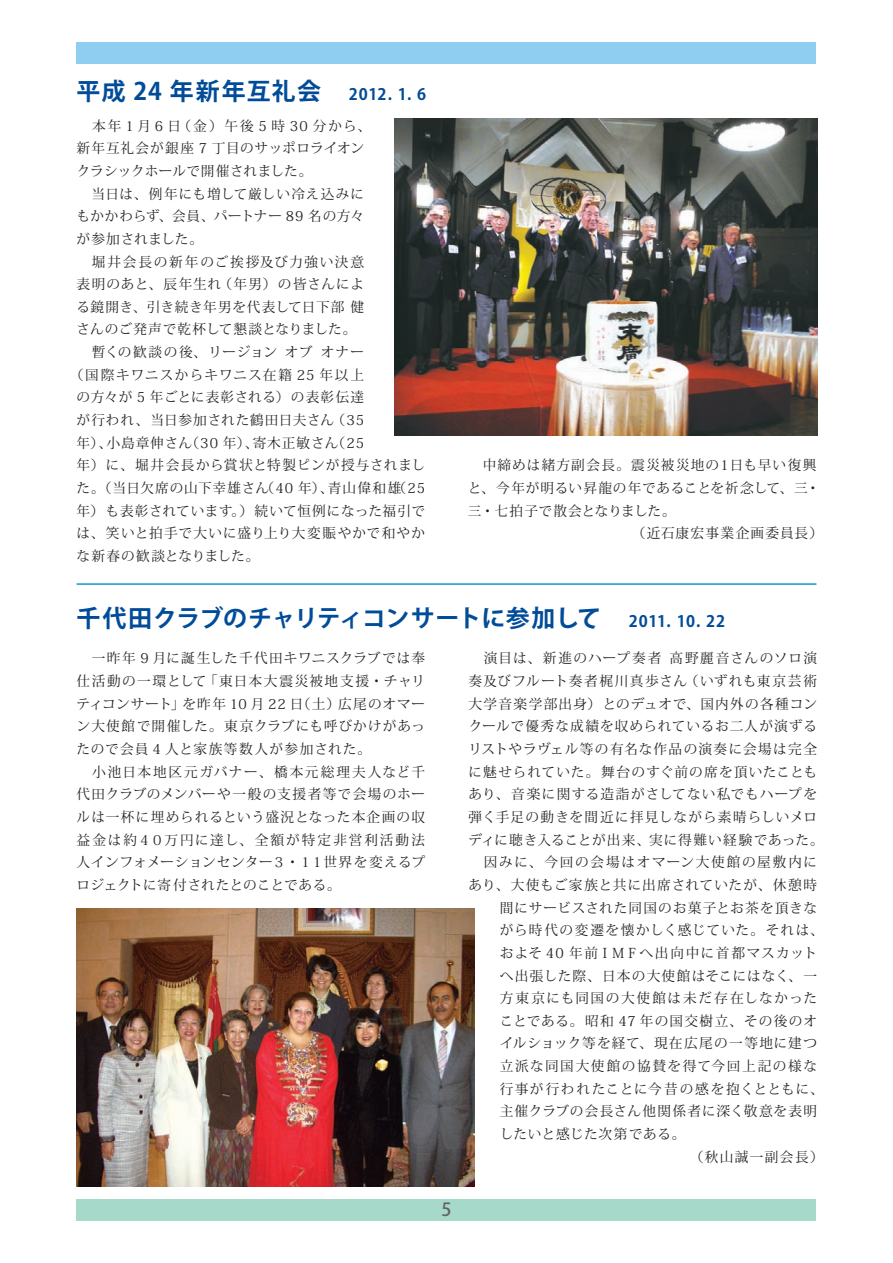
<style>
.page{position:relative;width:893px;height:1263px;background:#fff}
.page>*{position:absolute;margin:0;border:0;box-sizing:border-box;transform-origin:0 0}
.t1{font:700 24px "Koz Go Pro";letter-spacing:-.015em;color:#014c98}
.t2{font:700 24px "Koz Go Pro";letter-spacing:.05em;color:#014c98}
.t3{font:500 18px "Koz Go Pro";color:#636366}
.t4{font:13.65px/22.6px "Koz Min Pro";letter-spacing:.075em;color:#231f20}
.t5{font:13.65px "Koz Min Pro";letter-spacing:.095em;color:#231f20}
.t6{font:13.65px "Koz Min Pro";letter-spacing:.045em;color:#231f20}
.t7{font:13.65px "Koz Min Pro";letter-spacing:.055em;color:#231f20}
.t8{font:13.65px "Koz Min Pro";letter-spacing:.04em;color:#231f20}
.t9{font:13.65px "Koz Min Pro";letter-spacing:.12em;color:#231f20}
.t10{font:13.65px "Koz Min Pro";letter-spacing:.05em;color:#231f20}
.t11{font:13.65px "Koz Min Pro";letter-spacing:.01em;color:#231f20}
.t12{font:13.65px "Koz Min Pro";letter-spacing:.105em;color:#231f20}
.t13{font:13.65px "Koz Min Pro";letter-spacing:.115em;color:#231f20}
.t14{font:13.65px "Koz Min Pro";letter-spacing:.125em;color:#231f20}
.t15{font:13.65px "Koz Min Pro";letter-spacing:-.01em;color:#231f20}
.t16{font:13.65px "Koz Min Pro";letter-spacing:-.005em;color:#231f20}
.t17{font:13.65px "Koz Min Pro";letter-spacing:.1em;color:#231f20}
.s1{font-size:15.75px}
</style>
<div class="page">
<div style="left:77px;top:43px;width:739px;height:21px;background:#8fcef1"></div>
<div style="left:77px;top:1199px;width:739px;height:21px;background:#a6d9ca"></div>
<hr style="left:77px;top:583px;width:739px;height:2px;background:#1197d6">
<img style="left:394px;top:119px;width:423px;height:317px">
<img style="left:77px;top:908px;width:397px;height:278px">
<h1 class="t2" style="left:77px;top:76px;width:351px">平成 24 年新年互礼会　<span class="s1">2012. 1. 6</span></h1>
<p class="t4" style="left:77px;top:114px;width:296px">　本年 1 月 6 日（金）午後 5 時 30 分から、</p>
<p class="t6" style="left:77px;top:139px;width:289px">新年互礼会が銀座 7 丁目のサッポロライオン</p>
<p class="t11" style="left:77px;top:161px;width:237px">クラシックホールで開催されました。</p>
<p class="t7" style="left:77px;top:184px;width:289px">　当日は、例年にも増して厳しい冷え込みに</p>
<p class="t8" style="left:77px;top:207px;width:289px">もかかわらず、会員、パートナー 89 名の方々</p>
<p class="t10" style="left:77px;top:229px;width:128px">が参加されました。</p>
<p class="t14" style="left:77px;top:252px;width:289px">　堀井会長の新年のご挨拶及び力強い決意</p>
<p class="t4" style="left:77px;top:272px;width:289px">表明のあと、辰年生れ（年男）の皆さんによ</p>
<p class="t6" style="left:77px;top:297px;width:289px">る鏡開き、引き続き年男を代表して日下部 健</p>
<p class="t11" style="left:77px;top:320px;width:281px">さんのご発声で乾杯して懇談となりました。</p>
<p class="t7" style="left:77px;top:342px;width:289px">　暫くの歓談の後、リージョン オブ オナー</p>
<p class="t4" style="left:70px;top:363px;width:296px">（国際キワニスからキワニス在籍 25 年以上</p>
<p class="t10" style="left:77px;top:388px;width:289px">の方々が 5 年ごとに表彰される）の表彰伝達</p>
<p class="t7" style="left:77px;top:410px;width:289px">が行われ、当日参加された鶴田日夫さん（35</p>
<p class="t4" style="left:77px;top:431px;width:289px">年）、小島章伸さん（30 年）、寄木正敏さん（25</p>
<p class="t4" style="left:77px;top:454px;width:350px">年）に、堀井会長から賞状と特製ピンが授与されまし</p>
<p class="t4" style="left:77px;top:476px;width:350px">た。（当日欠席の山下幸雄さん（40 年）、青山偉和雄（25</p>
<p class="t8" style="left:77px;top:501px;width:350px">年）も表彰されています。）続いて恒例になった福引で</p>
<p class="t4" style="left:77px;top:521px;width:350px">は、笑いと拍手で大いに盛り上り大変賑やかで和やか</p>
<p class="t16" style="left:77px;top:546px;width:184px">な新春の歓談となりました。</p>
<p class="t4" style="left:468px;top:453px;width:350px">　中締めは緒方副会長。震災被災地の１日も早い復興</p>
<p class="t6" style="left:468px;top:478px;width:354px">と、今年が明るい昇龍の年であることを祈念して、三・</p>
<p class="t15" style="left:468px;top:501px;width:210px">三・七拍子で散会となりました。</p>
<p class="t4" style="left:632px;top:521px;width:193px">（近石康宏事業企画委員長）</p>
<h1 class="t1" style="left:77px;top:602px;width:650px">千代田クラブのチャリティコンサートに参加して　<span class="s1">2011. 10. 22</span></h1>
<p class="t4" style="left:77px;top:646px;width:350px">　一昨年 9 月に誕生した千代田キワニスクラブでは奉仕活動の一環として「東日本大震災被地支援・チャリティコンサート」を昨年 10 月 22 日（土）広尾のオマーン大使館で開催した。東京クラブにも呼びかけがあったので会員 4 人と家族等数人が参加された。<br>　小池日本地区元ガバナー、橋本元総理夫人など千代田クラブのメンバーや一般の支援者等で会場のホールは一杯に埋められるという盛況となった本企画の収益金は約４０万円に達し、全額が特定非営利活動法人インフォメーションセンター３・１１世界を変えるプロジェクトに寄付されたとのことである。</p>
<h2 class="t3" style="left:441px;top:1198px;width:12px">5</h2>
<p class="t5" style="left:468px;top:649px;width:350px">　演目は、新進のハープ奏者 高野麗音さんのソロ演</p>
<p class="t5" style="left:468px;top:671px;width:350px">奏及びフルート奏者梶川真歩さん（いずれも東京芸術</p>
<p class="t4" style="left:468px;top:692px;width:350px">大学音楽学部出身）とのデュオで、国内外の各種コン</p>
<p class="t4" style="left:468px;top:714px;width:350px">クールで優秀な成績を収められているお二人が演ずる</p>
<p class="t4" style="left:468px;top:737px;width:350px">リストやラヴェル等の有名な作品の演奏に会場は完全</p>
<p class="t4" style="left:468px;top:760px;width:350px">に魅せられていた。舞台のすぐ前の席を頂いたことも</p>
<p class="t4" style="left:468px;top:782px;width:350px">あり、音楽に関する造詣がさしてない私でもハープを</p>
<p class="t4" style="left:468px;top:805px;width:350px">弾く手足の動きを間近に拝見しながら素晴らしいメロ</p>
<p class="t4" style="left:468px;top:828px;width:357px">ディに聴き入ることが出来、実に得難い経験であった。</p>
<p class="t9" style="left:468px;top:853px;width:350px">　因みに、今回の会場はオマーン大使館の屋敷内に</p>
<p class="t4" style="left:468px;top:873px;width:350px">あり、大使もご家族と共に出席されていたが、休憩時</p>
<p class="t4" style="left:500px;top:896px;width:319px">間にサービスされた同国のお菓子とお茶を頂きな</p>
<p class="t4" style="left:500px;top:918px;width:326px">がら時代の変遷を懐かしく感じていた。それは、</p>
<p class="t5" style="left:500px;top:943px;width:319px">およそ 40 年前ＩＭＦへ出向中に首都マスカット</p>
<p class="t4" style="left:500px;top:964px;width:319px">へ出張した際、日本の大使館はそこにはなく、一</p>
<p class="t9" style="left:500px;top:988px;width:319px">方東京にも同国の大使館は未だ存在しなかった</p>
<p class="t4" style="left:500px;top:1009px;width:319px">ことである。昭和 47 年の国交樹立、その後のオ</p>
<p class="t4" style="left:500px;top:1032px;width:319px">イルショック等を経て、現在広尾の一等地に建つ</p>
<p class="t13" style="left:500px;top:1056px;width:319px">立派な同国大使館の協賛を得て今回上記の様な</p>
<p class="t12" style="left:500px;top:1079px;width:326px">行事が行われたことに今昔の感を抱くとともに、</p>
<p class="t4" style="left:500px;top:1099px;width:319px">主催クラブの会長さん他関係者に深く敬意を表明</p>
<p class="t10" style="left:500px;top:1124px;width:187px">したいと感じた次第である。</p>
<p class="t17" style="left:690px;top:1147px;width:135px">（秋山誠一副会長）</p>
</div>
